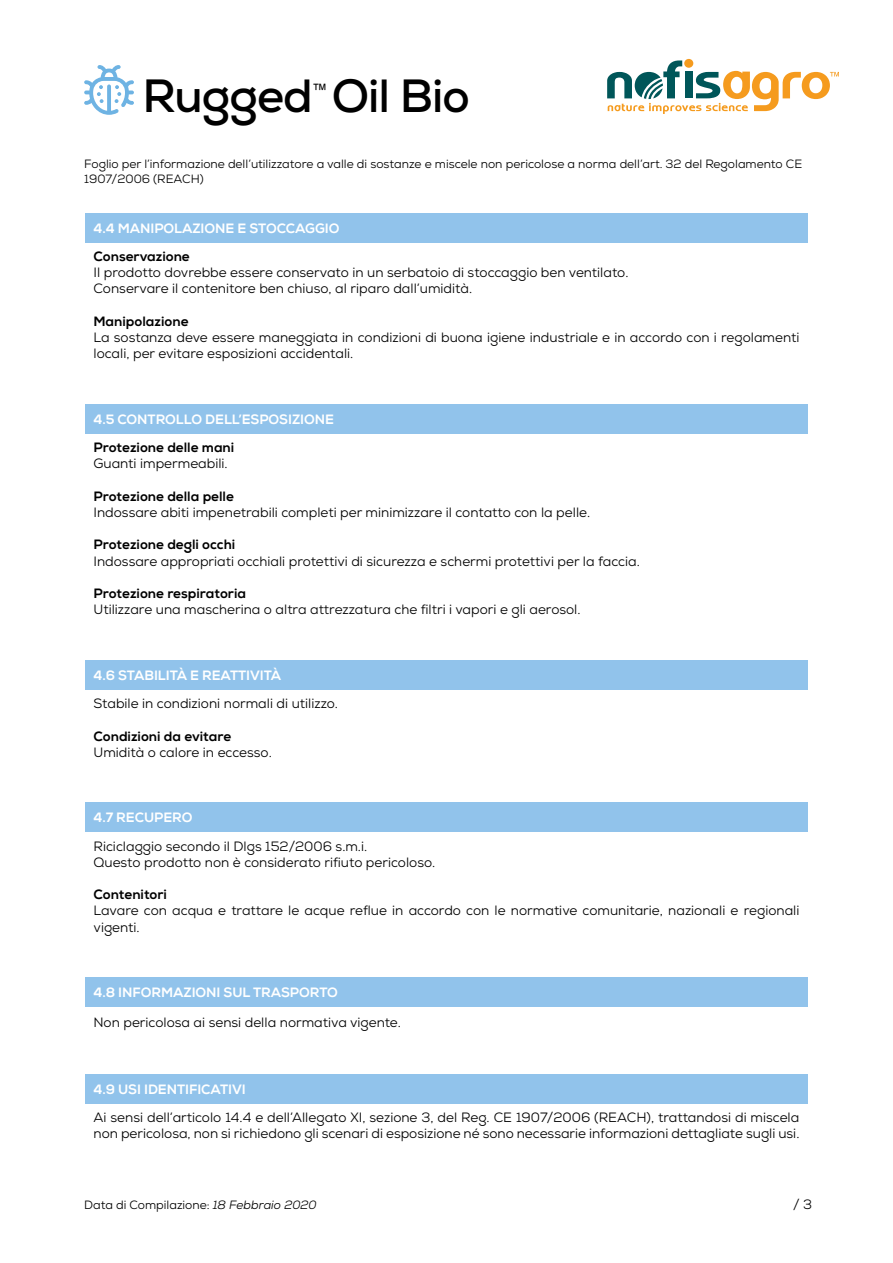
<style>
.page{position:relative;width:893px;height:1263px;background:#fff}
.page>*{position:absolute;margin:0;border:0;box-sizing:border-box;transform-origin:0 0}
.t1{font:700 46.5px "Nexa";letter-spacing:-.02em;color:#000}
.t2{font:15.75px "Arial";color:#000}
.t3{font:13.5px/16.2px "Nexa";color:#000}
.t4{font:800 13.5px "Nexa";color:#000}
.t5{font:800 13.5px "Nexa";letter-spacing:-.005em;color:#fff}
.t6{font:12px/14.4px "Nexa";color:#000}
.s1{font-style:italic}
</style>
<div class="page">
<svg style="left:607px;top:60px;width:232px;height:54px"></svg>
<div style="left:85px;top:213px;width:723px;height:29px;background:#91c3eb"></div>
<div style="left:85px;top:404px;width:723px;height:29px;background:#91c3eb"></div>
<div style="left:85px;top:660px;width:723px;height:29px;background:#91c3eb"></div>
<div style="left:85px;top:802px;width:723px;height:30px;background:#91c3eb"></div>
<div style="left:85px;top:977px;width:723px;height:30px;background:#91c3eb"></div>
<div style="left:85px;top:1074px;width:723px;height:29px;background:#91c3eb"></div>
<svg style="left:84px;top:65px;width:50px;height:50px"></svg>
<h1 class="t1" style="left:142px;top:66px;width:329px">Rugged Oil Bio</h1>
<p class="t2" style="left:312px;top:79px;width:17px">™</p>
<p class="t6" style="left:84px;top:157px;width:720px">Foglio per l’informazione dell’utilizzatore a valle di sostanze e miscele non pericolose a norma dell’art. 32 del Regolamento CE<br>1907/2006 (REACH)</p>
<p class="t5" style="left:94px;top:220px;width:247px">4.4 MANIPOLAZIONE E STOCCAGGIO</p>
<p class="t4" style="left:94px;top:248px;width:98px">Conservazione</p>
<p class="t3" style="left:94px;top:264px;width:536px">Il prodotto dovrebbe essere conservato in un serbatoio di stoccaggio ben ventilato.<br>Conservare il contenitore ben chiuso, al riparo dall’umidità.</p>
<p class="t4" style="left:94px;top:313px;width:96px">Manipolazione</p>
<p class="t3" style="left:94px;top:329px;width:707px">La sostanza deve essere maneggiata in condizioni di buona igiene industriale e in accordo con i regolamenti locali, per evitare esposizioni accidentali.</p>
<p class="t5" style="left:94px;top:411px;width:242px">4.5 CONTROLLO DELL’ESPOSIZIONE</p>
<p class="t4" style="left:94px;top:439px;width:142px">Protezione delle mani</p>
<p class="t3" style="left:94px;top:456px;width:136px">Guanti impermeabili.</p>
<p class="t4" style="left:94px;top:488px;width:142px">Protezione della pelle</p>
<p class="t3" style="left:94px;top:504px;width:498px">Indossare abiti impenetrabili completi per minimizzare il contatto con la pelle.</p>
<p class="t4" style="left:94px;top:536px;width:143px">Protezione degli occhi</p>
<p class="t3" style="left:94px;top:553px;width:548px">Indossare appropriati occhiali protettivi di sicurezza e schermi protettivi per la faccia.</p>
<p class="t4" style="left:94px;top:585px;width:154px">Protezione respiratoria</p>
<p class="t3" style="left:94px;top:601px;width:489px">Utilizzare una mascherina o altra attrezzatura che filtri i vapori e gli aerosol.</p>
<p class="t5" style="left:94px;top:667px;width:189px">4.6 STABILITÀ E REATTIVITÀ</p>
<p class="t3" style="left:94px;top:695px;width:246px">Stabile in condizioni normali di utilizzo.</p>
<p class="t4" style="left:94px;top:727px;width:139px">Condizioni da evitare</p>
<p class="t3" style="left:94px;top:744px;width:180px">Umidità o calore in eccesso.</p>
<p class="t5" style="left:94px;top:809px;width:100px">4.7 RECUPERO</p>
<p class="t3" style="left:94px;top:838px;width:343px">Riciclaggio secondo il Dlgs 152/2006 s.m.i.<br>Questo prodotto non è considerato rifiuto pericoloso.</p>
<p class="t4" style="left:94px;top:886px;width:75px">Contenitori</p>
<p class="t3" style="left:94px;top:903px;width:707px">Lavare con acqua e trattare le acque reflue in accordo con le normative comunitarie, nazionali e regionali vigenti.</p>
<p class="t5" style="left:94px;top:984px;width:246px">4.8 INFORMAZIONI SUL TRASPORTO</p>
<p class="t3" style="left:94px;top:1014px;width:309px">Non pericolosa ai sensi della normativa vigente.</p>
<p class="t5" style="left:94px;top:1081px;width:154px">4.9 USI IDENTIFICATIVI</p>
<p class="t3" style="left:94px;top:1109px;width:707px">Ai sensi dell’articolo 14.4 e dell’Allegato XI, sezione 3, del Reg. CE 1907/2006 (REACH), trattandosi di miscela non pericolosa, non si richiedono gli scenari di esposizione né sono necessarie informazioni dettagliate sugli usi.</p>
<p class="t6" style="left:84px;top:1197px;width:234px">Data di Compilazione: <span class="s1">18 Febbraio 2020</span></p>
<p class="t3" style="left:793px;top:1196px;width:21px">/ 3</p>
</div>
